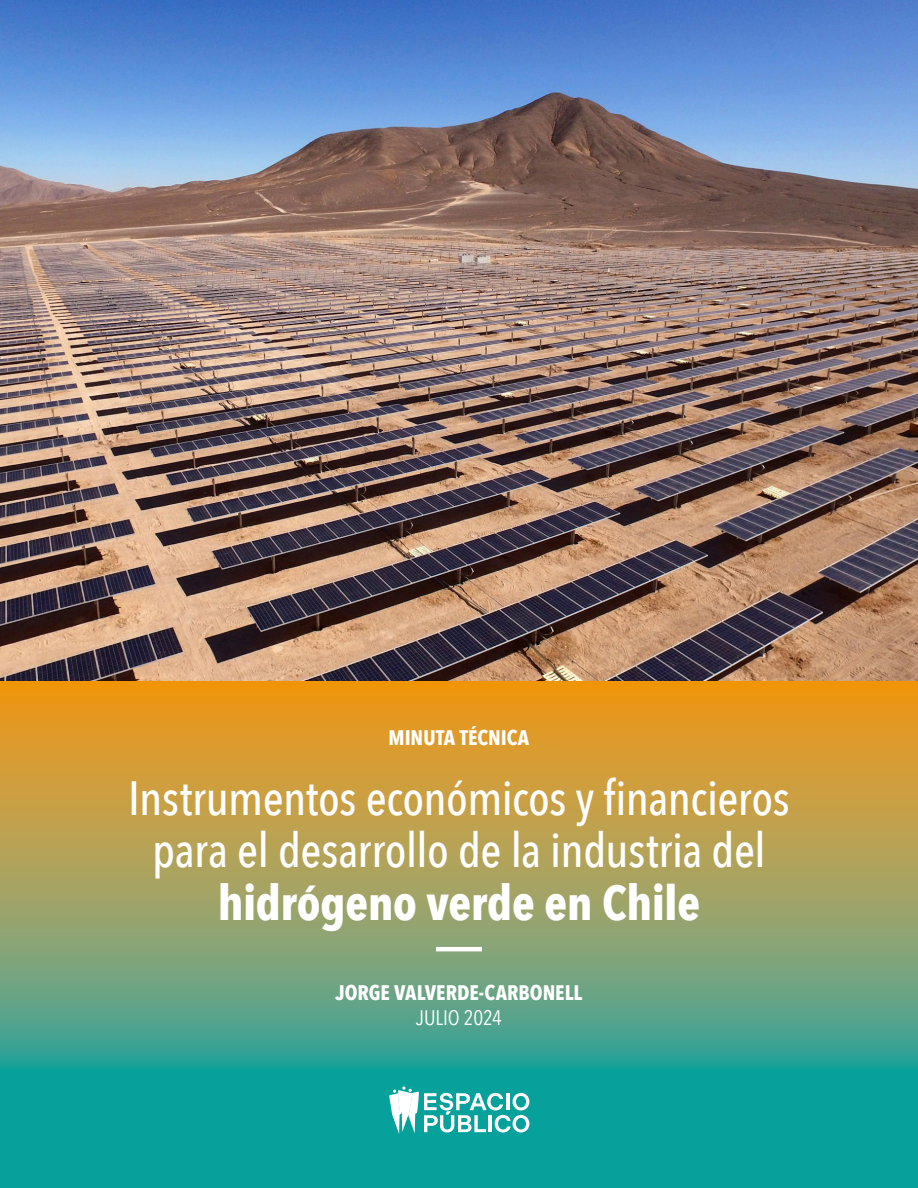
<style>
.page{position:relative;width:918px;height:1188px;background:#fff}
.page>*{position:absolute;margin:0;border:0;box-sizing:border-box;transform-origin:0 0}
.t1{font:500 48px/52.5px "Avenir Next Condensed";letter-spacing:-.01em;color:#fff;text-align:center}
.t2{font:700 48px "Avenir Next Condensed";letter-spacing:-.01em;color:#fff}
.t3{font:700 21px "Avenir Next Condensed";color:#fff}
.t4{font:21px "Avenir Next Condensed";letter-spacing:-.005em;color:#fff}
</style>
<div class="page">
<svg style="left:0;top:680px;width:918px;height:508px;background:#7ea069"></svg>
<hr style="left:436px;top:947px;width:46px;height:4px;background:#fff">
<img style="left:0;top:0;width:918px;height:680px">
<svg style="left:389px;top:1086px;width:140px;height:48px"></svg>
<p class="t3" style="left:389px;top:724px;width:142px">MINUTA TÉCNICA</p>
<p class="t1" style="left:128px;top:772px;width:663px">Instrumentos económicos y financieros para el desarrollo de la industria del</p>
<p class="t2" style="left:218px;top:873px;width:484px">hidrógeno verde en Chile</p>
<p class="t3" style="left:335px;top:979px;width:249px">JORGE VALVERDE-CARBONELL</p>
<p class="t4" style="left:416px;top:1000px;width:87px">JULIO 2024</p>
</div>
